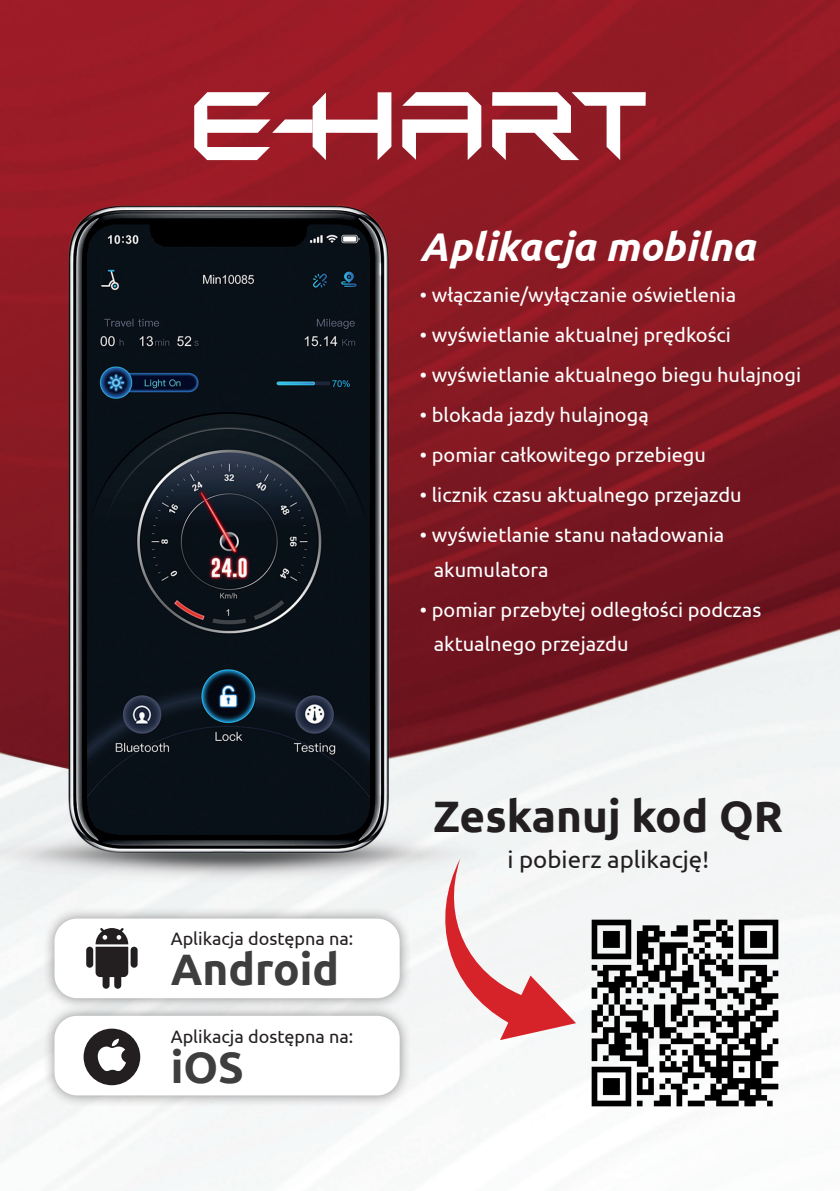
<style>
.page{position:relative;width:840px;height:1191px;background:#fff}
.page>*{position:absolute;margin:0;border:0;box-sizing:border-box;transform-origin:0 0}
.t1{font:700 44px "Ubuntu";color:#231f20}
.t2{font:700 44px "Ubuntu";color:#3e3e3f}
.t3{font:italic 700 40px "Ubuntu";color:#fff}
.t4{font:24px "Ubuntu";color:#231f20}
.t5{font:20px/34px "Ubuntu";color:#fff}
.t6{font:18px "Ubuntu";color:#231f20}
</style>
<div class="page">
<img style="left:0;top:0;width:839px;height:1191px">
<svg style="left:194px;top:92px;width:451px;height:68px"></svg>
<div style="left:42px;top:906px;width:370px;height:104px;background:#231f20;opacity:.5"></div>
<div style="left:54px;top:918px;width:345px;height:80px;background:#fff;border-radius:23px"></div>
<svg style="left:86px;top:928px;width:51px;height:60px"></svg>
<div style="left:42px;top:1003px;width:370px;height:104px;background:#231f20;opacity:.5"></div>
<div style="left:54px;top:1015px;width:345px;height:80px;background:#fff;border-radius:23px"></div>
<svg style="left:83px;top:1028px;width:57px;height:57px"></svg>
<img style="left:586px;top:914px;width:197px;height:197px">
<svg style="left:429px;top:858px;width:146px;height:182px"></svg>
<p class="t6" style="left:171px;top:928px;width:184px">Aplikacja dostępna na:</p>
<h1 class="t2" style="left:171px;top:943px;width:170px">Android</h1>
<p class="t6" style="left:171px;top:1025px;width:184px">Aplikacja dostępna na:</p>
<h1 class="t2" style="left:171px;top:1040px;width:75px">iOS</h1>
<h2 class="t3" style="left:420px;top:222px;width:336px">Aplikacja mobilna</h2>
<p class="t5" style="left:420px;top:278px;width:317px">• włączanie/wyłączanie oświetlenia</p>
<p class="t5" style="left:420px;top:318px;width:312px">• wyświetlanie aktualnej prędkości</p>
<p class="t5" style="left:420px;top:358px;width:382px">• wyświetlanie aktualnego biegu hulajnogi</p>
<p class="t5" style="left:420px;top:398px;width:230px">• blokada jazdy hulajnogą</p>
<p class="t5" style="left:420px;top:438px;width:287px">• pomiar całkowitego przebiegu</p>
<p class="t5" style="left:420px;top:478px;width:323px">• licznik czasu aktualnego przejazdu</p>
<p class="t5" style="left:433px;top:518px;width:292px;text-indent:-14px">• wyświetlanie stanu naładowania akumulatora</p>
<p class="t5" style="left:433px;top:592px;width:329px;text-indent:-14px">• pomiar przebytej odległości podczas aktualnego przejazdu</p>
<h1 class="t1" style="left:433px;top:789px;width:351px">Zeskanuj kod QR</h1>
<p class="t4" style="left:507px;top:845px;width:203px">i pobierz aplikację!</p>
</div>
